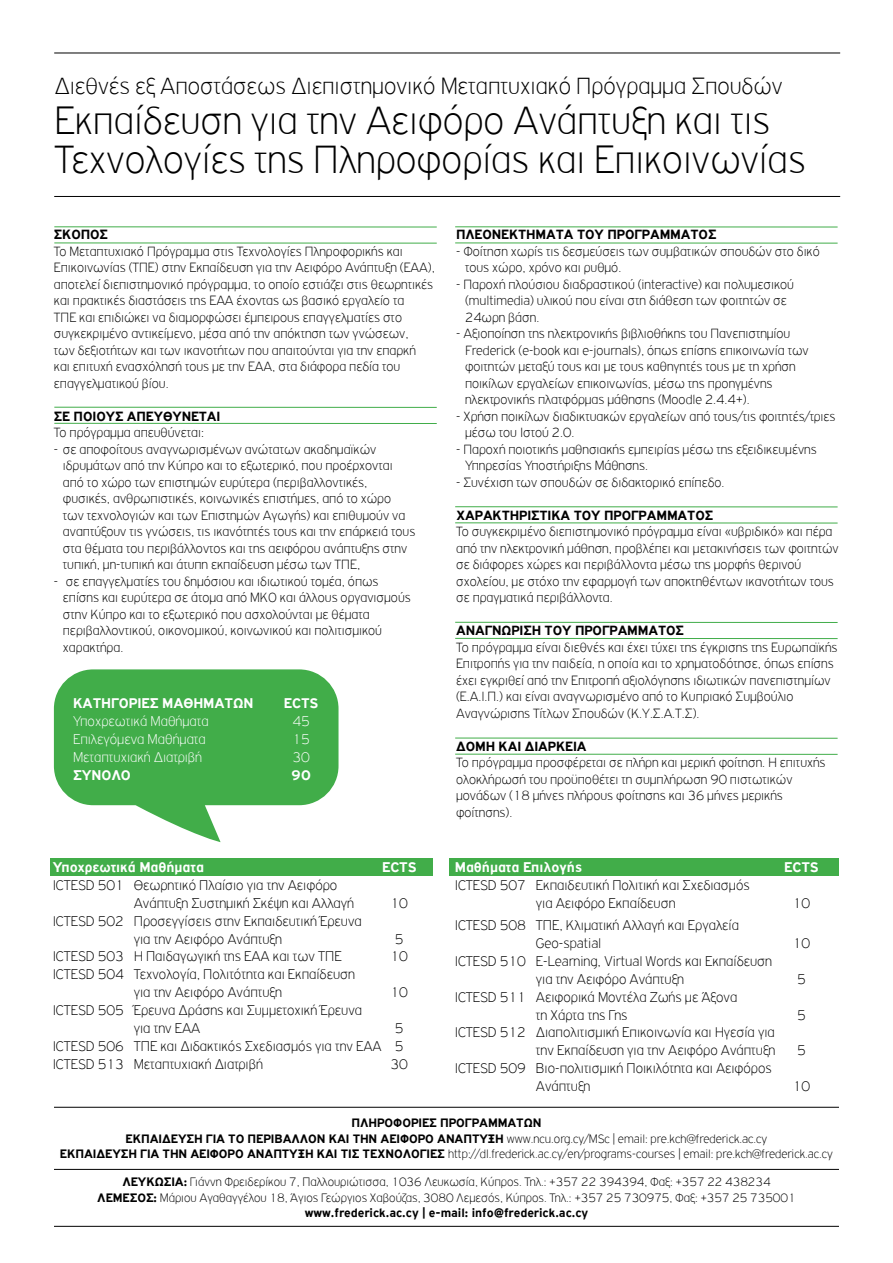
<style>
.page{position:relative;width:893px;height:1263px;background:#fff}
.page>*{position:absolute;margin:0;border:0;box-sizing:border-box;transform-origin:0 0}
.t1{font:100 42px/39px "PF Highway Gothic";color:#000}
.t2{font:100 24.9px "PF Highway Gothic";color:#000}
.t3{font:100 15px/17.9px "PF Highway Gothic";color:#000}
.t4{font:700 15px "PF Highway Gothic";color:#fff}
.t5{font:100 15px "PF Highway Gothic";color:#fff}
.t6{font:100 14.25px/16.5px "PF Highway Gothic";color:#000}
.t7{font:700 14.25px "PF Highway Gothic";color:#000}
.t8{font:100 13.05px/27.6px "PF Highway Gothic";color:#000}
.t9{font:700 13.05px "PF Highway Gothic";color:#000}
.s1{font-weight:700}
</style>
<div class="page">
<hr style="left:54px;top:1169px;width:785px;height:1px;background:#000">
<hr style="left:54px;top:1107px;width:785px;height:1px;background:#000">
<hr style="left:54px;top:1226px;width:785px;height:1px;background:#000">
<hr style="left:54px;top:226px;width:383px;height:1px;background:#41ad49">
<hr style="left:54px;top:243px;width:383px;height:1px;background:#41ad49">
<hr style="left:54px;top:407px;width:383px;height:1px;background:#41ad49">
<hr style="left:54px;top:423px;width:383px;height:1px;background:#41ad49">
<hr style="left:455px;top:226px;width:383px;height:1px;background:#41ad49">
<hr style="left:455px;top:243px;width:383px;height:1px;background:#41ad49">
<hr style="left:455px;top:506px;width:383px;height:1px;background:#41ad49">
<hr style="left:455px;top:522px;width:383px;height:1px;background:#41ad49">
<hr style="left:455px;top:622px;width:383px;height:1px;background:#41ad49">
<hr style="left:455px;top:638px;width:383px;height:1px;background:#41ad49">
<hr style="left:455px;top:738px;width:383px;height:1px;background:#41ad49">
<hr style="left:455px;top:754px;width:383px;height:1px;background:#41ad49">
<hr style="left:54px;top:196px;width:786px;height:1px;background:#000">
<hr style="left:54px;top:53px;width:786px;height:1px;background:#000">
<svg style="left:54px;top:669px;width:284px;height:173px;fill:#41ad49"></svg>
<div style="left:50px;top:858px;width:382px;height:17px;background:#41ad49"></div>
<div style="left:450px;top:858px;width:389px;height:17px;background:#41ad49"></div>
<h2 class="t2" style="left:54px;top:73px;width:730px">Διεθνές εξ Αποστάσεως Διεπιστημονικό Μεταπτυχιακό Πρόγραμμα Σπουδών</h2>
<h1 class="t1" style="left:54px;top:102px;width:753px">Εκπαίδευση για την Αειφόρο Ανάπτυξη και τις<br>Τεχνολογίες της Πληροφορίας και Επικοινωνίας</h1>
<p class="t7" style="left:54px;top:227px;width:56px">ΣΚΟΠΟΣ</p>
<p class="t6" style="left:54px;top:243px;width:383px">Το Μεταπτυχιακό Πρόγραμμα στις Τεχνολογίες Πληροφορικής και Επικοινωνίας (ΤΠΕ) στην Εκπαίδευση για την Αειφόρο Ανάπτυξη (ΕΑΑ), αποτελεί διεπιστημονικό πρόγραμμα, το οποίο εστιάζει στις θεωρητικές και πρακτικές διαστάσεις της ΕΑΑ έχοντας ως βασικό εργαλείο τα<br>ΤΠΕ και επιδιώκει να διαμορφώσει έμπειρους επαγγελματίες στο συγκεκριμένο αντικείμενο, μέσα από την απόκτηση των γνώσεων,<br>των δεξιοτήτων και των ικανοτήτων που απαιτούνται για την επαρκή και επιτυχή ενασχόλησή τους με την ΕΑΑ, στα διάφορα πεδία του επαγγελματικού βίου.</p>
<p class="t7" style="left:54px;top:408px;width:168px">Σε πο ιους απευθύνεται</p>
<p class="t6" style="left:54px;top:424px;width:151px">Το πρόγραμμα απευθύνεται:</p>
<p class="t6" style="left:63px;top:441px;width:354px;text-indent:-9px">- σε αποφοίτους αναγνωρισμένων ανώτατων ακαδημαϊκών ιδρυμάτων από την Κύπρο και το εξωτερικό, που προέρχονται από το χώρο των επιστημών ευρύτερα (περιβαλλοντικές, φυσικές, ανθρωπιστικές, κοινωνικές επιστήμες, από το χώρο των τεχνολογιών και των Επιστημών Αγωγής) και επιθυμούν να αναπτύξουν τις γνώσεις, τις ικανότητές τους και την επάρκειά τους στα θέματα του περιβάλλοντος και της αειφόρου ανάπτυξης στην τυπική, μη-τυπική και άτυπη εκπαίδευση μέσω των ΤΠΕ,</p>
<p class="t6" style="left:63px;top:573px;width:349px;text-indent:-9px">- σε επαγγελματίες του δημόσιου και ιδιωτικού τομέα, όπως επίσης και ευρύτερα σε άτομα από ΜΚΟ και άλλους οργανισμούς στην Κύπρο και το εξωτερικό που ασχολούνται με θέματα περιβαλλοντικού, οικονομικού, κοινωνικού και πολιτισμικού χαρακτήρα.</p>
<p class="t4" style="left:73px;top:695px;width:182px">Κατηγορίες Μαθημάτων</p>
<p class="t4" style="left:284px;top:695px;width:36px">ECTS</p>
<p class="t5" style="left:73px;top:714px;width:137px">Υποχρεωτικά Μαθήματα</p>
<p class="t5" style="left:292px;top:714px;width:19px">45</p>
<p class="t5" style="left:73px;top:732px;width:134px">Επιλεγόμενα Μαθήματα</p>
<p class="t5" style="left:292px;top:732px;width:19px">15</p>
<p class="t5" style="left:73px;top:750px;width:131px">Μεταπτυχιακή Διατριβή</p>
<p class="t5" style="left:292px;top:750px;width:19px">30</p>
<p class="t4" style="left:73px;top:767px;width:59px">ΣΥΝ ΟΛΟ</p>
<p class="t4" style="left:291px;top:767px;width:21px">90</p>
<p class="t7" style="left:456px;top:227px;width:252px">Πλεονεκτήματα του προγράμματος</p>
<p class="t6" style="left:465px;top:243px;width:356px;text-indent:-9px">- Φοίτηση χωρίς τις δεσμεύσεις των συμβατικών σπουδών στο δικό τους χώρο, χρόνο και ρυθμό.</p>
<p class="t6" style="left:465px;top:276px;width:330px;text-indent:-9px">- Παροχή πλούσιου διαδραστικού (interactive) και πολυμεσικού (multimedia) υλικού που είναι στη διάθεση των φοιτητών σε<br>24ωρη βάση.</p>
<p class="t6" style="left:465px;top:325px;width:345px;text-indent:-9px">- Αξιοποίηση της ηλεκτρονικής βιβλιοθήκης του Πανεπιστημίου Frederick (e-book και e-journals), όπως επίσης επικοινωνία των φοιτητών μεταξύ τους και με τους καθηγητές τους με τη χρήση ποικίλων εργαλείων επικοινωνίας, μέσω της προηγμένης ηλεκτρονικής πλατφόρμας μάθησης (Moodle 2.4.4+).</p>
<p class="t6" style="left:465px;top:408px;width:372px;text-indent:-9px">- Χρήση ποικίλων διαδικτυακών εργαλείων από τους/τις φοιτητές/τριες μέσω του Ιστού 2.0.</p>
<p class="t6" style="left:465px;top:441px;width:353px;text-indent:-9px">- Παροχή ποιοτικής μαθησιακής εμπειρίας μέσω της εξειδικευμένης<br>Υπηρεσίας Υποστήριξης Μάθησης.</p>
<p class="t6" style="left:456px;top:474px;width:270px">- Συνέχιση των σπουδών σε διδακτορικό επίπεδο.</p>
<p class="t7" style="left:456px;top:507px;width:249px">Χαρακτηριστικά του προγράμματος</p>
<p class="t6" style="left:456px;top:523px;width:384px">Το συγκεκριμένο διεπιστημονικό πρόγραμμα είναι «υβριδικό» και πέρα από την ηλεκτρονική μάθηση, προβλέπει και μετακινήσεις των φοιτητών σε διάφορες χώρες και περιβάλλοντα μέσω της μορφής θερινού σχολείου, με στόχο την εφαρμογή των αποκτηθέντων ικανοτήτων τους σε πραγματικά περιβάλλοντα.</p>
<p class="t7" style="left:456px;top:623px;width:10px">ΑΝΑΓΝ</p>
<p class="t7" style="left:501px;top:623px;width:111px">ΏΡΙΣΗ ΤΟΥ ΠΡΟΓΡΆΜΜΑΤ</p>
<p class="t7" style="left:666px;top:623px;width:19px">ΟΣ</p>
<p class="t6" style="left:456px;top:639px;width:383px">Το πρόγραμμα είναι διεθνές και έχει τύχει της έγκρισης της Ευρωπαϊκής Επιτροπής για την παιδεία, η οποία και το χρηματοδότησε, όπως επίσης έχει εγκριθεί από την Επιτροπή αξιολόγησης ιδιωτικών πανεπιστημίων (Ε.Α.Ι.Π.) και είναι αναγνωρισμένο από το Κυπριακό Συμβούλιο Αναγνώρισης Τίτλων Σπουδών (Κ.Υ.Σ.Α.Τ.Σ).</p>
<p class="t7" style="left:456px;top:738px;width:132px">Δομή και διάρκεια</p>
<p class="t6" style="left:456px;top:754px;width:371px">Το πρόγραμμα προσφέρεται σε πλήρη και μερική φοίτηση. Η επιτυχής ολοκλήρωσή του προϋποθέτει τη συμπλήρωση 90 πιστωτικών μονάδων (18 μήνες πλήρους φοίτησης και 36 μήνες μερικής φοίτησης).</p>
<p class="t4" style="left:53px;top:859px;width:153px">Υποχρεωτικά Μαθήματα</p>
<p class="t4" style="left:382px;top:859px;width:36px">ECTS</p>
<p class="t3" style="left:134px;top:876px;width:222px;text-indent:-81px">ICTESD 501 Θεωρητικό Πλαίσιο για την Αειφόρο<br>Ανάπτυξη Συστημική Σκέψη και Αλλαγή</p>
<p class="t3" style="left:391px;top:894px;width:19px">10</p>
<p class="t4" style="left:455px;top:859px;width:129px">Μαθήματα Επιλογής</p>
<p class="t4" style="left:784px;top:859px;width:36px">ECTS</p>
<p class="t3" style="left:455px;top:876px;width:296px;text-align:center">ICTESD 507 Εκπαιδευτική Πολιτική και Σχεδιασμός για Αειφόρο Εκπαίδευση</p>
<p class="t3" style="left:793px;top:894px;width:19px">10</p>
<p class="t3" style="left:53px;top:912px;width:311px;text-align:center">ICTESD 502 Προσεγγίσεις στην Εκπαιδευτική Έρευνα για την Αειφόρο Ανάπτυξη</p>
<p class="t3" style="left:395px;top:930px;width:10px">5</p>
<p class="t3" style="left:53px;top:948px;width:290px">ICTESD 503 Η Παιδαγωγική της ΕΑΑ και των ΤΠΕ</p>
<p class="t3" style="left:391px;top:948px;width:19px">10</p>
<p class="t3" style="left:53px;top:966px;width:304px;text-align:center">ICTESD 504 Τεχνολογία, Πολιτότητα και Εκπαίδευση για την Αειφόρο Ανάπτυξη</p>
<p class="t3" style="left:391px;top:983px;width:19px">10</p>
<p class="t3" style="left:134px;top:1001px;width:230px;text-indent:-81px">ICTESD 505 Έρευνα Δράσης και Συμμετοχική Έρευνα για την ΕΑΑ</p>
<p class="t3" style="left:53px;top:1019px;width:352px;text-align:justify;text-indent:342px">5<br>ICTESD 506 ΤΠΕ και Διδακτικός Σχεδιασμός για την ΕΑΑ 5<br>ICTESD 513 Μεταπτυχιακή Διατριβή</p>
<p class="t3" style="left:391px;top:1055px;width:19px">30</p>
<p class="t3" style="left:536px;top:916px;width:205px;text-indent:-81px">ICTESD 508 ΤΠΕ, Κλιματική Αλλαγή και Εργαλεία<br>Geo-spatial</p>
<p class="t3" style="left:455px;top:952px;width:319px;text-align:center">ICTESD 510 E-Learning, Virtual Words και Εκπαίδευση για την Αειφόρο Ανάπτυξη</p>
<p class="t3" style="left:536px;top:988px;width:203px;text-indent:-81px">ICTESD 511 Αειφορικά Μοντέλα Ζωής με Άξονα τη Χάρτα της Γης</p>
<p class="t3" style="left:455px;top:1024px;width:322px;text-align:right">ICTESD 512 Διαπολιτισμική Επικοινωνία και Ηγεσία για την Εκπαίδευση για την Αειφόρο Ανάπτυξη</p>
<p class="t3" style="left:536px;top:1059px;width:237px;text-indent:-81px">ICTESD 509 Βιο-πολιτισμική Ποικιλότητα και Αειφόρος<br>Ανάπτυξη</p>
<p class="t3" style="left:793px;top:934px;width:19px">10</p>
<p class="t3" style="left:797px;top:970px;width:10px">5</p>
<p class="t3" style="left:797px;top:1006px;width:10px">5</p>
<p class="t3" style="left:797px;top:1041px;width:10px">5</p>
<p class="t3" style="left:793px;top:1077px;width:19px">10</p>
<p class="t9" style="left:352px;top:1115px;width:182px">Πληροφορίες ΠρογράμματΩΝ</p>
<p class="t9" style="left:126px;top:1131px;width:9px">Εκπ</p>
<p class="t8" style="left:150px;top:1125px;width:619px"><span class="s1">αίδευση για το Περιβάλλον και την Αειφόρο Ανάπτυξη</span> www.ncu.org.cy/MSc | email: pre.kch@frederick.ac.cy</p>
<p class="t9" style="left:60px;top:1147px;width:9px">Εκπ</p>
<p class="t8" style="left:122px;top:1140px;width:712px;text-indent:-38px"><span class="s1">αίδευση για την Αειφόρο Ανάπτυξη και τις Τεχνολογίες</span> http://dl.frederick.ac.cy/en/programs-courses | email: pre.kch@frederick.ac.cy<br><span class="s1">ΛΕΥΚΩΣΙΑ:</span> Γιάννη Φρειδερίκου 7, Παλλουριώτισσα, 1036 Λευκωσία, Κύπρος. Τηλ.: +357 22 394394, Φαξ: +357 22 438234</p>
<p class="t9" style="left:97px;top:1190px;width:9px">ΛΕΜΕ</p>
<p class="t8" style="left:305px;top:1190px;width:492px;line-height:15.6px;text-indent:-175px"><span class="s1">ΣΟΣ:</span> Μάριου Αγαθαγγέλου 18, Άγιος Γεώργιος Χαβούζας, 3080 Λεμεσός, Κύπρος. Τηλ.: +357 25 730975, Φαξ: +357 25 735001 <span class="s1">www.frederick.ac.cy | e-mail: info@frederick.ac.cy</span></p>
</div>
